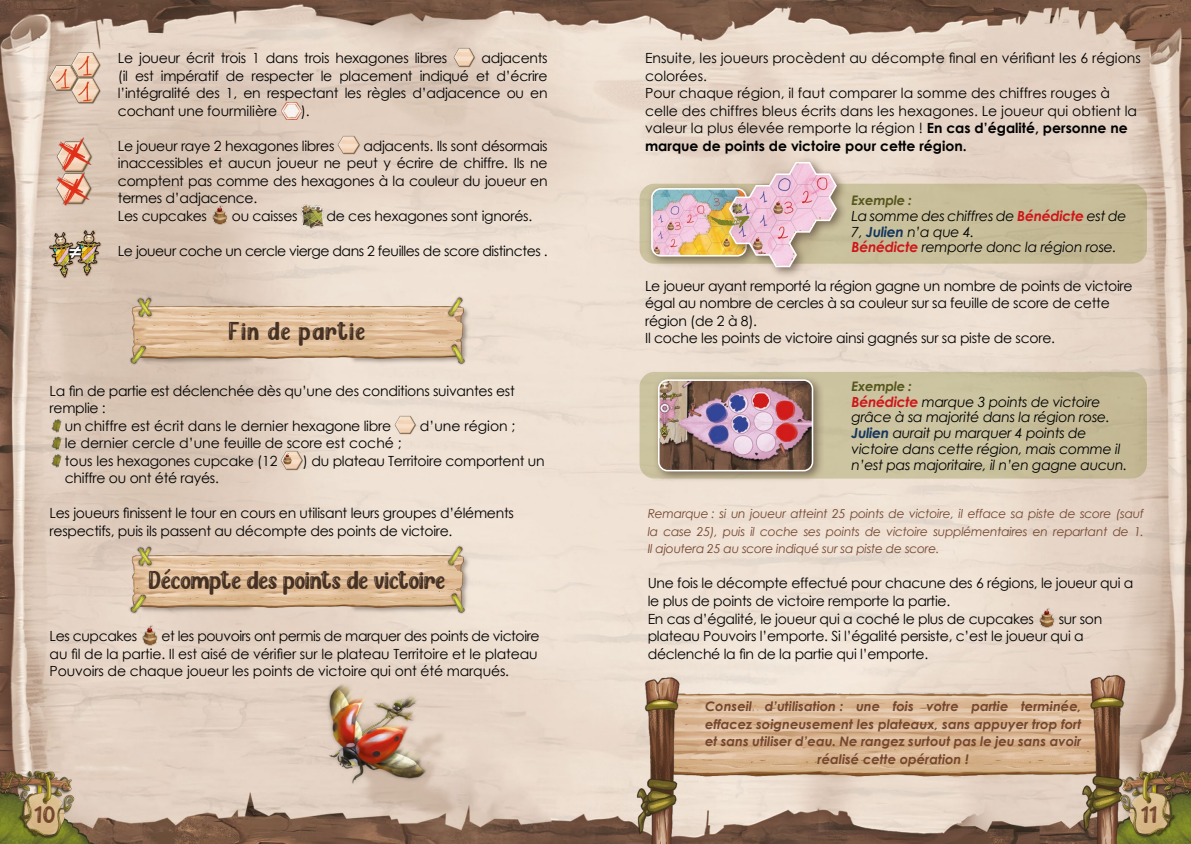
<style>
.page{position:relative;width:1191px;height:844px;background:#fff}
.page>*{position:absolute;margin:0;border:0;box-sizing:border-box;transform-origin:0 0}
.t1{font:26.25px "Gummy Bears";letter-spacing:-.03em;color:#443124}
.t2{font:26.25px "Gummy Bears";letter-spacing:.02em;color:#443124}
.t3{font:24.5px "Gummy Bears";color:#74462f}
.t4{font:14px/17.5px "Century Gothic";letter-spacing:-.02em;color:#000}
.t5{font:14px/17.5px "Century Gothic";color:#000}
.t6{font:italic 14px/15.8px "Century Gothic";letter-spacing:-.02em;color:#000}
.t7{font:italic 700 13.12px/17.5px "Century Gothic";color:#74462f;text-align:center}
.t8{font:italic 700 13.12px "Century Gothic";letter-spacing:-.02em;color:#55561d}
.t9{font:italic 12.25px/17.5px "Century Gothic";letter-spacing:-.02em;color:#74462f;text-align:justify}
.s1{font-weight:700}
.s2{font-weight:700;color:#cd1719}
.s3{font-weight:700;color:#14365e}
</style>
<div class="page">
<img style="left:0;top:0;width:1191px;height:843px">
<img style="left:0;top:777px;width:104px;height:66px">
<img style="left:125px;top:295px;width:345px;height:70px">
<div style="left:639px;top:184px;width:508px;height:79px;background:#c8bd99;border-radius:15px"></div>
<div style="left:639px;top:372px;width:508px;height:106px;background:#cac19e;border-radius:15px"></div>
<img style="left:48px;top:52px;width:53px;height:52px">
<img style="left:56px;top:138px;width:38px;height:67px">
<img style="left:48px;top:230px;width:53px;height:48px">
<img style="left:712px;top:675px;width:346px;height:111px">
<img style="left:612px;top:669px;width:100px;height:174px">
<img style="left:1058px;top:658px;width:98px;height:185px">
<img style="left:125px;top:544px;width:345px;height:70px">
<img style="left:453px;top:48px;width:22px;height:19px">
<img style="left:281px;top:103px;width:20px;height:17px">
<img style="left:338px;top:135px;width:22px;height:20px">
<img style="left:211px;top:202px;width:17px;height:25px">
<img style="left:301px;top:204px;width:22px;height:24px">
<img style="left:50px;top:417px;width:12px;height:16px">
<img style="left:394px;top:415px;width:22px;height:20px">
<img style="left:50px;top:435px;width:12px;height:15px">
<img style="left:50px;top:452px;width:12px;height:16px">
<img style="left:281px;top:450px;width:22px;height:20px">
<img style="left:141px;top:622px;width:17px;height:25px">
<img style="left:1037px;top:605px;width:18px;height:24px">
<img style="left:307px;top:683px;width:178px;height:160px">
<img style="left:278px;top:647px;width:179px;height:182px">
<div style="left:652px;top:374px;width:172px;height:108px;background:#443124;opacity:.6"></div>
<img style="left:659px;top:380px;width:153px;height:90px">
<div style="left:658px;top:379px;width:155px;height:92px;border:2px solid #fff;border-radius:9px"></div>
<div style="left:645px;top:183px;width:113px;height:85px;background:#443124;opacity:.6"></div>
<img style="left:652px;top:189px;width:47px;height:67px">
<div style="left:651px;top:188px;width:96px;height:68px;border:2px solid #fff;border-radius:9px"></div>
<div style="left:724px;top:157px;width:123px;height:121px;background:#443124;opacity:.6"></div>
<div style="left:694px;top:206px;width:68px;height:35px;background:#443124;opacity:.3"></div>
<img style="left:699px;top:161px;width:139px;height:107px">
<img style="left:0;top:770px;width:76px;height:70px">
<img style="left:1118px;top:770px;width:73px;height:70px">
<p class="t4" style="left:118px;top:49px;width:331px">Le joueur écrit trois 1 dans trois hexagones libres</p>
<p class="t4" style="left:118px;top:49px;width:431px;text-align:justify;text-indent:363px">adjacents (il est impératif de respecter le placement indiqué et d’écrire l’intégralité des 1, en respectant les règles d’adjacence ou en cochant une fourmilière</p>
<p class="t4" style="left:301px;top:101px;width:10px">).</p>
<p class="t4" style="left:118px;top:136px;width:218px">Le joueur raye 2 hexagones libres</p>
<p class="t4" style="left:118px;top:136px;width:431px;text-indent:245px">adjacents. Ils sont désormais inaccessibles et aucun joueur ne peut y écrire de chiffre. Ils ne comptent pas comme des hexagones à la couleur du joueur en termes d’adjacence.<br>Les cupcakes</p>
<p class="t4" style="left:232px;top:206px;width:67px">ou caisses</p>
<p class="t4" style="left:326px;top:206px;width:207px">de ces hexagones sont ignorés.</p>
<p class="t4" style="left:118px;top:241px;width:431px">Le joueur coche un cercle vierge dans 2 feuilles de score distinctes .</p>
<h1 class="t2" style="left:229px;top:314px;width:139px">Fin de partie</h1>
<p class="t4" style="left:50px;top:381px;width:467px">La fin de partie est déclenchée dès qu’une des conditions suivantes est</p>
<p class="t4" style="left:50px;top:399px;width:58px">remplie :</p>
<p class="t5" style="left:65px;top:416px;width:328px">un chiffre est écrit dans le dernier hexagone libre</p>
<p class="t5" style="left:420px;top:416px;width:97px">d’une région ;</p>
<p class="t4" style="left:65px;top:434px;width:338px">le dernier cercle d’une feuille de score est coché ; tous les hexagones cupcake (12</p>
<p class="t4" style="left:303px;top:451px;width:243px">) du plateau Territoire comportent un</p>
<p class="t4" style="left:65px;top:469px;width:156px">chiffre ou ont été rayés.</p>
<p class="t4" style="left:50px;top:504px;width:466px">Les joueurs finissent le tour en cours en utilisant leurs groupes d’éléments respectifs, puis ils passent au décompte des points de victoire.</p>
<h1 class="t1" style="left:149px;top:563px;width:298px">Décompte des points de victoire</h1>
<p class="t4" style="left:50px;top:626px;width:491px;text-indent:112px">et les pouvoirs ont permis de marquer des points de victoire au fil de la partie. Il est aisé de vérifier sur le plateau Territoire et le plateau<br>Pouvoirs de chaque joueur les points de victoire qui ont été marqués.</p>
<p class="t4" style="left:50px;top:626px;width:89px">Les cupcakes</p>
<p class="t5" style="left:645px;top:49px;width:497px">Ensuite, les joueurs procèdent au décompte final en vérifiant les 6 régions colorées.<br>Pour chaque région, il faut comparer la somme des chiffres rouges à celle des chiffres bleus écrits dans les hexagones. Le joueur qui obtient la valeur la plus élevée remporte la région ! <span class="s1">En cas d’égalité, personne ne marque de points de victoire pour cette région.</span></p>
<p class="t8" style="left:851px;top:190px;width:62px">Exemple :</p>
<p class="t6" style="left:851px;top:207px;width:276px">La somme des chiffres de <span class="s2">Bénédicte</span> est de<br>7, <span class="s3">Julien</span> n’a que 4.<br><span class="s2">Bénédicte</span> remporte donc la région rose.</p>
<p class="t4" style="left:645px;top:276px;width:489px">Le joueur ayant remporté la région gagne un nombre de points de victoire égal au nombre de cercles à sa couleur sur sa feuille de score de cette région (de 2 à 8).<br>Il coche les points de victoire ainsi gagnés sur sa piste de score.</p>
<p class="t8" style="left:851px;top:376px;width:62px">Exemple :</p>
<p class="t6" style="left:851px;top:393px;width:277px"><span class="s2">Bénédicte</span> marque 3 points de victoire grâce à sa majorité dans la région rose.<br><span class="s3">Julien</span> aurait pu marquer 4 points de victoire dans cette région, mais comme il n’est pas majoritaire, il n’en gagne aucun.</p>
<p class="t9" style="left:647px;top:505px;width:498px">Remarque : si un joueur atteint 25 points de victoire, il efface sa piste de score (sauf la case 25), puis il coche ses points de victoire supplémentaires en repartant de 1.<br>Il ajoutera 25 au score indiqué sur sa piste de score.</p>
<p class="t4" style="left:647px;top:574px;width:487px">Une fois le décompte effectué pour chacune des 6 régions, le joueur qui a le plus de points de victoire remporte la partie.<br>En cas d’égalité, le joueur qui a coché le plus de cupcakes</p>
<p class="t4" style="left:647px;top:609px;width:456px;text-indent:411px">sur son plateau Pouvoirs l’emporte. Si l’égalité persiste, c’est le joueur qui a déclenché la fin de la partie qui l’emporte.</p>
<p class="t7" style="left:705px;top:696px;width:378px">Conseil d’utilisation : une fois votre partie terminée, effacez soigneusement les plateaux, sans appuyer trop fort et sans utiliser d’eau. Ne rangez surtout pas le jeu sans avoir réalisé cette opération !</p>
<h2 class="t3" style="left:1135px;top:791px;width:18px">11</h2>
<h2 class="t3" style="left:34px;top:798px;width:23px">10</h2>
<h2 class="t3" style="left:1140px;top:798px;width:18px">11</h2>
</div>
